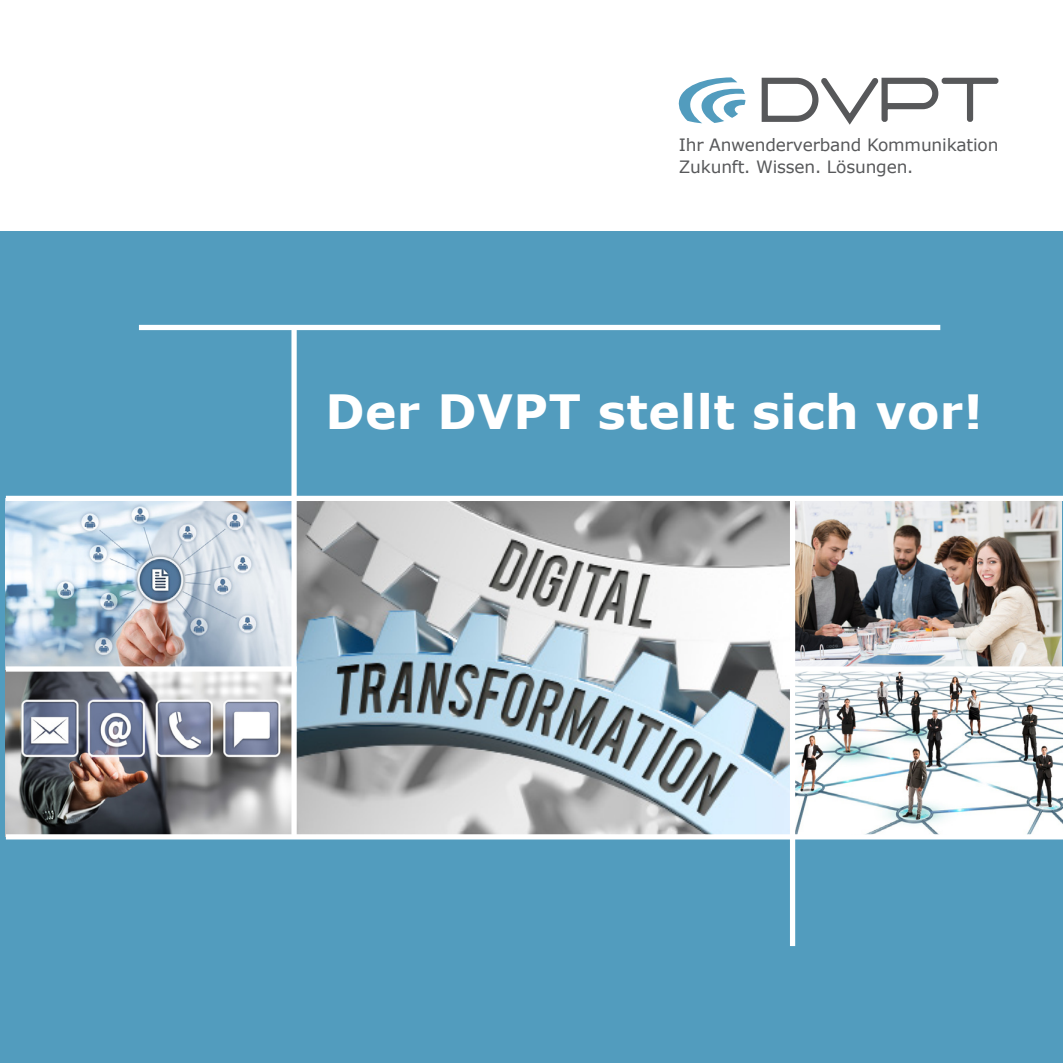
<style>
.page{position:relative;width:1063px;height:1063px;background:#fff}
.page>*{position:absolute;margin:0;border:0;box-sizing:border-box;transform-origin:0 0}
.t1{font:63.25px "Salaryman";color:#57585a}
.t2{font:700 47.25px "Verdana";letter-spacing:.01em;color:#fff}
.t3{font:17px "Verdana";letter-spacing:-.01em;color:#57585a}
</style>
<div class="page">
<div style="left:0;top:231px;width:1063px;height:832px;background:#529cbe"></div>
<svg style="left:678px;top:77px;width:67px;height:46px"></svg>
<svg style="left:761px;top:77px;width:238px;height:48px"></svg>
<img style="left:297px;top:501px;width:493px;height:333px">
<img style="left:6px;top:501px;width:285px;height:165px">
<div style="left:139px;top:325px;width:801px;height:5px;background:#fff"></div>
<img style="left:795px;top:501px;width:267px;height:165px">
<img style="left:795px;top:672px;width:268px;height:162px">
<img style="left:6px;top:672px;width:285px;height:162px">
<div style="left:291px;top:327px;width:6px;height:511px;background:#fff"></div>
<div style="left:6px;top:834px;width:1057px;height:5px;background:#fff"></div>
<div style="left:6px;top:666px;width:291px;height:6px;background:#fff"></div>
<div style="left:6px;top:496px;width:1057px;height:5px;background:#fff"></div>
<div style="left:790px;top:666px;width:273px;height:6px;background:#fff"></div>
<div style="left:790px;top:498px;width:5px;height:448px;background:#fff"></div>
<p class="t1" style="left:760px;top:75px;width:240px">DVPT</p>
<p class="t3" style="left:679px;top:133px;width:321px">Ihr Anwenderverband Kommunikation</p>
<p class="t3" style="left:679px;top:155px;width:236px">Zukunft. Wissen. Lösungen.</p>
<p class="t2" style="left:326px;top:379px;width:659px">Der DVPT stellt sich vor!</p>
</div>
